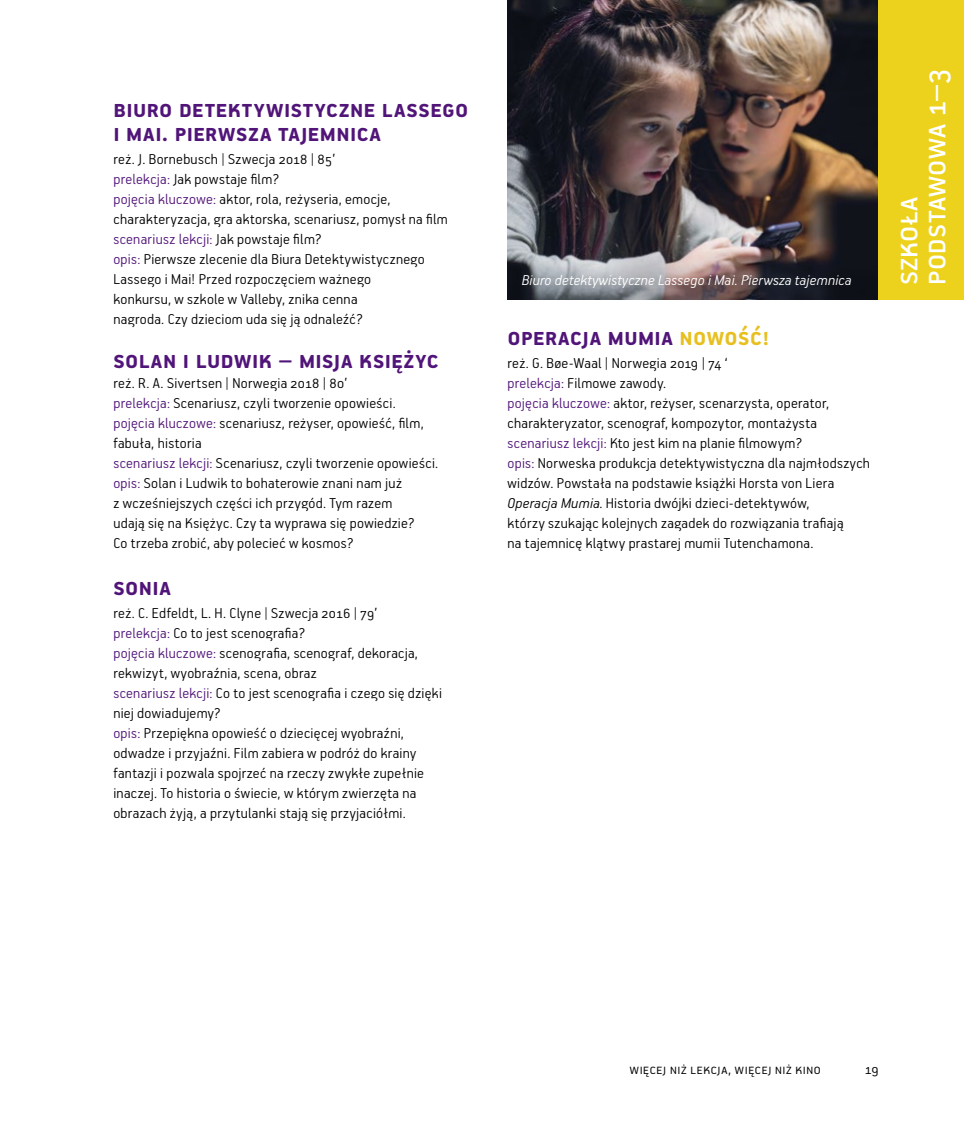
<style>
.page{position:relative;width:964px;height:1134px;background:#fff}
.page>*{position:absolute;margin:0;border:0;box-sizing:border-box;transform-origin:0 0}
.t1{font:36px/28px "PF Handbook Pro";letter-spacing:.01em;color:#fff}
.t2{font:700 28px "PF Handbook Pro";letter-spacing:.015em;color:#511478}
.t3{font:700 28px "PF Handbook Pro";color:#e7c01f}
.t4{font:300 16px/20px "PF Handbook Pro";letter-spacing:.02em;color:#000}
.t5{font:italic 300 16px "PF Handbook Pro";letter-spacing:.015em;color:#fff}
.t6{font:300 16px "PF Handbook Pro";letter-spacing:.04em;color:#000}
.s1{color:#511478}
.s2{font-style:italic}
</style>
<div class="page">
<img style="left:507px;top:0;width:372px;height:299px">
<div style="left:879px;top:0;width:85px;height:299px;background:#ecd21c"></div>
<h2 class="t2" style="left:113px;top:92px;width:13px">BIURO</h2>
<h2 class="t2" style="left:179px;top:92px;width:14px">DETEKTYWISTYCZNE</h2>
<h2 class="t2" style="left:382px;top:92px;width:13px">LASSE</h2>
<h2 class="t2" style="left:442px;top:92px;width:25px">GO</h2>
<h2 class="t2" style="left:113px;top:116px;width:10px">IMAI</h2>
<h2 class="t2" style="left:162px;top:116px;width:38px">. PIERWSZA</h2>
<h2 class="t2" style="left:278px;top:116px;width:13px">TAJEMNICA</h2>
<p class="t4" style="left:113px;top:149px;width:336px">reż. J. Bornebusch | Szwecja 2018 | 85’<br><span class="s1">prelekcja:</span> Jak powstaje film?<br><span class="s1">pojęcia kluczowe:</span> aktor, rola, reżyseria, emocje, charakteryzacja, gra aktorska, scenariusz, pomysł na film <span class="s1">scenariusz lekcji:</span> Jak powstaje film?<br><span class="s1">opis:</span> Pierwsze zlecenie dla Biura Detektywistycznego Lassego i Mai! Przed rozpoczęciem ważnego<br>konkursu, w szkole w Valleby, znika cenna<br>nagroda. Czy dzieciom uda się ją odnaleźć?</p>
<h2 class="t2" style="left:113px;top:343px;width:327px">Solan i Ludwik – Misja Księżyc</h2>
<p class="t4" style="left:113px;top:373px;width:326px">reż. R. A. Sivertsen | Norwegia 2018 | 80’<br><span class="s1">prelekcja:</span> Scenariusz, czyli tworzenie opowieści. <span class="s1">pojęcia kluczowe:</span> scenariusz, reżyser, opowieść, film, fabuła, historia<br><span class="s1">scenariusz lekcji:</span> Scenariusz, czyli tworzenie opowieści. <span class="s1">opis:</span> Solan i Ludwik to bohaterowie znani nam już<br>z wcześniejszych części ich przygód. Tym razem<br>udają się na Księżyc. Czy ta wyprawa się powiedzie?<br>Co trzeba zrobić, aby polecieć w kosmos?</p>
<h2 class="t2" style="left:113px;top:570px;width:13px">SONIA</h2>
<p class="t4" style="left:113px;top:602px;width:330px">reż. C. Edfeldt, L. H. Clyne | Szwecja 2016 | 79’<br><span class="s1">prelekcja:</span> Co to jest scenografia?<br><span class="s1">pojęcia kluczowe:</span> scenografia, scenograf, dekoracja, rekwizyt, wyobraźnia, scena, obraz<br><span class="s1">scenariusz lekcji:</span> Co to jest scenografia i czego się dzięki niej dowiadujemy?<br><span class="s1">opis:</span> Przepiękna opowieść o dziecięcej wyobraźni, odwadze i przyjaźni. Film zabiera w podróż do krainy fantazji i pozwala spojrzeć na rzeczy zwykłe zupełnie inaczej. To historia o świecie, w którym zwierzęta na obrazach żyją, a przytulanki stają się przyjaciółmi.</p>
<p class="t5" style="left:522px;top:270px;width:331px">Biuro detektywistyczne Lassego i Mai. Pierwsza tajemnica</p>
<h2 class="t2" style="left:507px;top:320px;width:38px">OPERACJA</h2>
<h2 class="t2" style="left:608px;top:320px;width:14px">MUMIA</h2>
<h2 class="t3" style="left:679px;top:320px;width:15px">NOWO</h2>
<h2 class="t3" style="left:738px;top:320px;width:33px">ŚĆ!</h2>
<p class="t4" style="left:507px;top:352px;width:364px">reż. G. Bøe-Waal | Norwegia 2019 | 74 ‘<br><span class="s1">prelekcja:</span> Filmowe zawody.<br><span class="s1">pojęcia kluczowe:</span> aktor, reżyser, scenarzysta, operator, charakteryzator, scenograf, kompozytor, montażysta <span class="s1">scenariusz lekcji:</span> Kto jest kim na planie filmowym?<br><span class="s1">opis:</span> Norweska produkcja detektywistyczna dla najmłodszych widzów. Powstała na podstawie książki Horsta von Liera <span class="s2">Operacja Mumia</span>. Historia dwójki dzieci-detektywów,<br>którzy szukając kolejnych zagadek do rozwiązania trafiają<br>na tajemnicę klątwy prastarej mumii Tutenchamona.</p>
<h1 class="t1" style="left:891px;top:285px;width:217px;rotate:-90deg">Szkoła<br>Podstawowa 1–3</h1>
<p class="t6" style="left:630px;top:1059px;width:192px">więcej niż lekcja, więcej niż kino</p>
<p class="t4" style="left:865px;top:1058px;width:15px">19</p>
</div>
